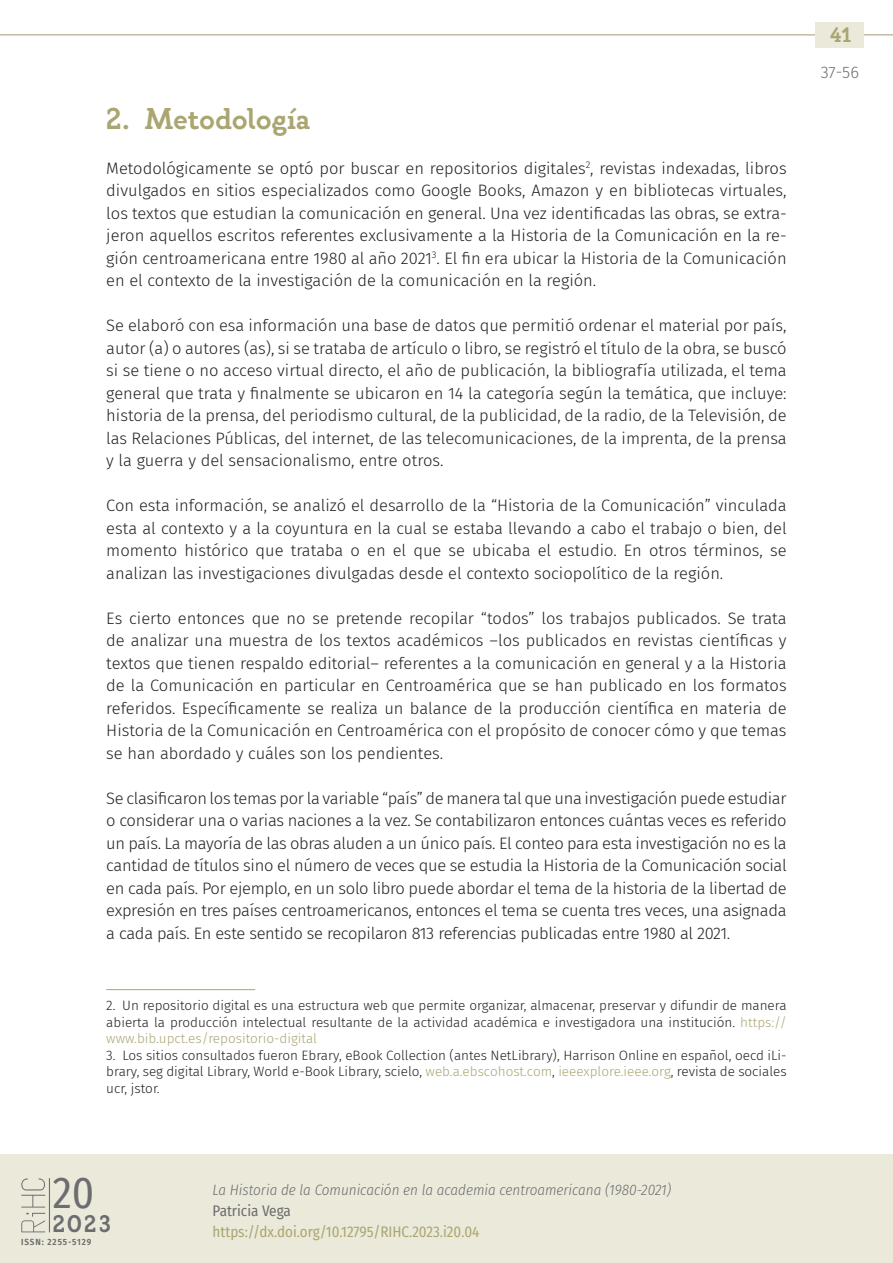
<style>
.page{position:relative;width:893px;height:1263px;background:#fff}
.page>*{position:absolute;margin:0;border:0;box-sizing:border-box;transform-origin:0 0}
.t1{font:43.2px "Fira Sans Condensed";color:#6c6d70}
._40_enunc_1{font:600 30px "Gambero";color:#aaa671}
.t2{font:600 24px "Gambero";color:#6c6d70}
.t3{font:600 21px "Gambero";color:#aaa671}
._00_bsc{font:300 16.5px/22.5px "Fira Sans";color:#231f20;text-align:justify}
._00_bsc_tras{font:300 16.5px/22.5px "Fira Sans";color:#231f20;text-align:justify}
.t4{font:300 16.5px "Fira Sans";color:#6c6d70}
.t5{font:italic 300 15px "Fira Sans Condensed";color:#6c6d70}
.t6{font:15px "Fira Sans Condensed";color:#aaa671}
.t7{font:15px "Fira Sans Condensed";color:#6c6d70}
.zzz_notas{font:300 13.5px/16.5px "Fira Sans";color:#231f20;text-align:justify}
.t8{font:600 9px "Fira Sans Condensed";letter-spacing:.1em;color:#6c6d70}
.s1{color:#aaa671}
</style>
<div class="page">
<hr style="left:0;top:34px;width:893px;height:1px;background:#aea385">
<div style="left:816px;top:22px;width:48px;height:26px;background:#ebeada"></div>
<div style="left:0;top:1154px;width:893px;height:109px;background:#ebeada"></div>
<hr style="left:49px;top:1178px;width:1px;height:54px;background:#6c6d70">
<svg style="left:21px;top:1178px;width:24px;height:29px"></svg>
<svg style="left:21px;top:1213px;width:24px;height:19px"></svg>
<hr style="left:106px;top:989px;width:149px;height:1px;background:#aaa671">
<p class="_40_enunc_1" style="left:106px;top:100px;width:205px">2. Metodología</p>
<p class="_00_bsc_tras" style="left:106px;top:157px;width:682px">Metodológicamente se optó por buscar en repositorios digitales<sup>2</sup>, revistas indexadas, libros divulgados en sitios especializados como Google Books, Amazon y en bibliotecas virtuales, los textos que estudian la comunicación en general. Una vez identificadas las obras, se extra&shy;jeron aquellos escritos referentes exclusivamente a la Historia de la Comunicación en la re&shy;gión centroamericana entre 1980 al año 2021<sup>3</sup>. El fin era ubicar la Historia de la Comunicación en el contexto de la investigación de la comunicación en la región.</p>
<p class="_00_bsc" style="left:106px;top:314px;width:682px">Se elaboró con esa información una base de datos que permitió ordenar el material por país, autor (a) o autores (as), si se trataba de artículo o libro, se registró el título de la obra, se buscó si se tiene o no acceso virtual directo, el año de publicación, la bibliografía utilizada, el tema general que trata y finalmente se ubicaron en 14 la categoría según la temática, que incluye: historia de la prensa, del periodismo cultural, de la publicidad, de la radio, de la Televisión, de las Relaciones Públicas, del internet, de las telecomunicaciones, de la imprenta, de la prensa y la guerra y del sensacionalismo, entre otros.</p>
<p class="_00_bsc" style="left:106px;top:494px;width:682px">Con esta información, se analizó el desarrollo de la “Historia de la Comunicación” vinculada esta al contexto y a la coyuntura en la cual se estaba llevando a cabo el trabajo o bien, del momento histórico que trataba o en el que se ubicaba el estudio. En otros términos, se analizan las investigaciones divulgadas desde el contexto sociopolítico de la región.</p>
<p class="_00_bsc" style="left:106px;top:607px;width:682px">Es cierto entonces que no se pretende recopilar “todos” los trabajos publicados. Se trata de analizar una muestra de los textos académicos –los publicados en revistas científicas y textos que tienen respaldo editorial– referentes a la comunicación en general y a la Historia de la Comunicación en particular en Centroamérica que se han publicado en los formatos referidos. Específicamente se realiza un balance de la producción científica en materia de Historia de la Comunicación en Centroamérica con el propósito de conocer cómo y que temas se han abordado y cuáles son los pendientes.</p>
<p class="_00_bsc" style="left:106px;top:787px;width:682px">Se clasificaron los temas por la variable “país” de manera tal que una investigación puede estudiar o considerar una o varias naciones a la vez. Se contabilizaron entonces cuántas veces es referido un país. La mayoría de las obras aluden a un único país. El conteo para esta investigación no es la cantidad de títulos sino el número de veces que se estudia la Historia de la Comunicación social en cada país. Por ejemplo, en un solo libro puede abordar el tema de la historia de la libertad de expresión en tres países centroamericanos, entonces el tema se cuenta tres veces, una asignada a cada país. En este sentido se recopilaron 813 referencias publicadas entre 1980 al 2021.</p>
<p class="zzz_notas" style="left:106px;top:997px;width:682px">2. Un repositorio digital es una estructura web que permite organizar, almacenar, preservar y difundir de manera abierta la producción intelectual resultante de la actividad académica e investigadora una institución. <span class="s1">https:// www.bib.upct.es/repositorio-digital</span></p>
<p class="zzz_notas" style="left:106px;top:1047px;width:682px">3. Los sitios consultados fueron Ebrary, eBook Collection (antes NetLibrary), Harrison Online en español, oecd iLi&shy;brary, seg digital Library, World e-Book Library, scielo, <span class="s1">web.a.ebscohost.com</span>, <span class="s1">ieeexplore.ieee.org</span>, revista de sociales ucr, jstor.</p>
<h1 class="t1" style="left:53px;top:1160px;width:43px">20</h1>
<h3 class="t2" style="left:53px;top:1209px;width:60px">2023</h3>
<p class="t8" style="left:21px;top:1234px;width:71px">ISSN: 2255-5129</p>
<p class="t5" style="left:213px;top:1179px;width:460px">La Historia de la Comunicación en la academia centroamericana (1980-2021)</p>
<p class="t7" style="left:213px;top:1199px;width:80px">Patricia Vega</p>
<p class="t6" style="left:213px;top:1220px;width:268px">https://dx.doi.org/10.12795/RIHC.2023.i20.04</p>
<p class="t3" style="left:830px;top:22px;width:23px">41</p>
<p class="t4" style="left:821px;top:60px;width:40px">37-56</p>
</div>
